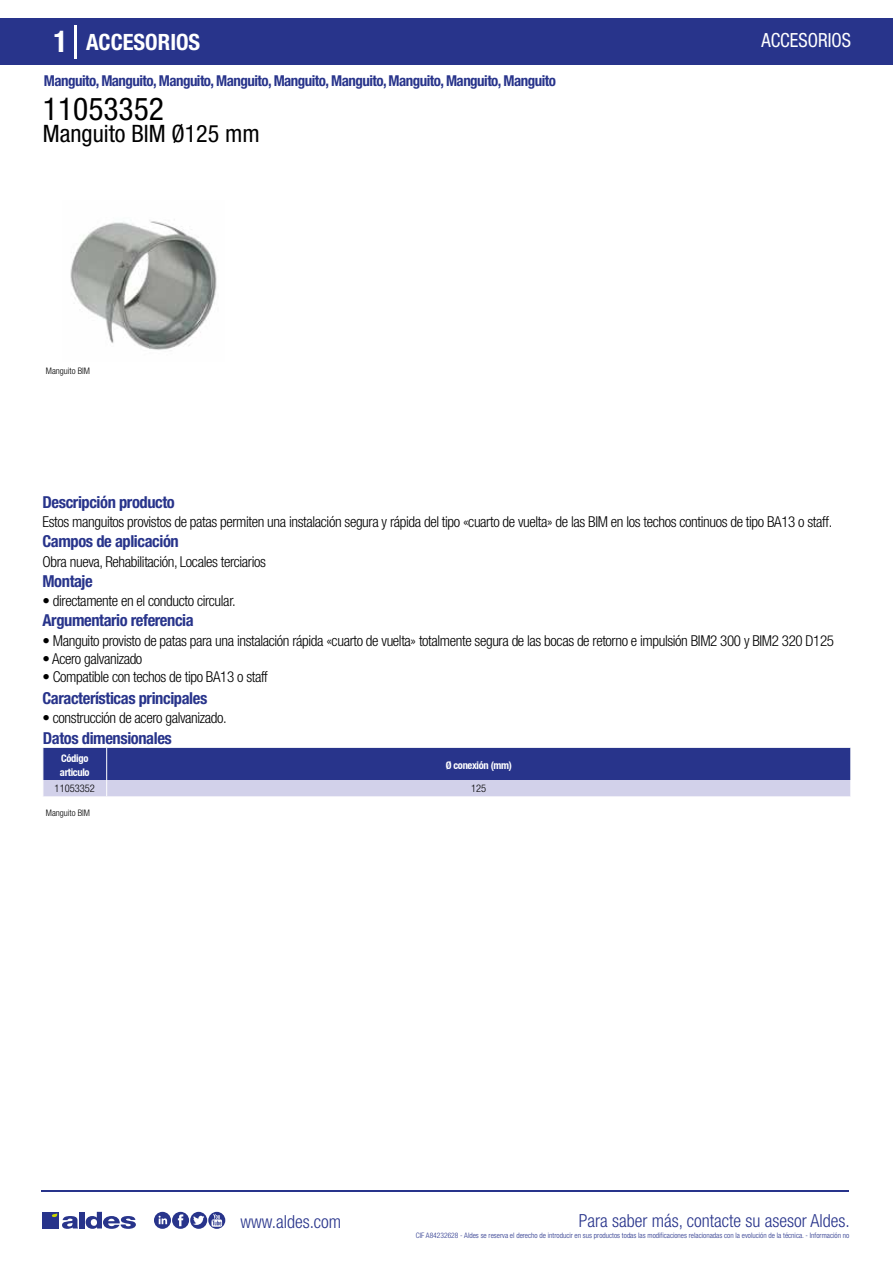
<style>
.page{position:relative;width:893px;height:1263px;background:#fff}
.page>*{position:absolute;margin:0;border:0;box-sizing:border-box;transform-origin:0 0}
.t1{font:condensed 31.5px "Helvetica Neue LT Std";color:#000}
.t2{font:condensed 24px "Helvetica Neue LT Std";color:#000}
.t3{font:700 condensed 22.5px "Helvetica Neue LT Std";color:#fff}
.t4{font:condensed 19.5px "Helvetica Neue LT Std";color:#fff;scale:.95 1}
.t5{font:300 condensed 18px "Helvetica Neue";color:#28348b}
.t6{font:700 condensed 16.5px "Helvetica Neue LT Std";letter-spacing:-.025em;color:#28348b}
.t7{font:300 condensed 15px "Helvetica Neue LT Std";letter-spacing:-.025em;color:#000}
.t8{font:700 condensed 15px "Helvetica Neue LT Std";letter-spacing:-.035em;color:#28348b}
.t9{font:700 condensed 10.5px/13.5px "Helvetica Neue";letter-spacing:-.03em;color:#fff}
.t10{font:300 condensed 10.5px "Helvetica Neue";color:#000}
.t11{font:300 condensed 9px "Helvetica Neue";color:#000}
.t12{font:300 condensed 7.5px "Helvetica Neue";color:#28348b}
.s1{font-size:30px}
</style>
<div class="page">
<div style="left:0;top:18px;width:893px;height:46px;background:#28348b"></div>
<hr style="left:74px;top:25px;width:2px;height:33px;background:#fff">
<svg style="left:70px;top:220px;width:147px;height:130px"></svg>
<svg style="left:43px;top:748px;width:808px;height:49px;background:#646bac"></svg>
<hr style="left:41px;top:1190px;width:808px;height:1px;background:#28348b">
<svg style="left:154px;top:1212px;width:71px;height:17px"></svg>
<div style="left:42px;top:1212px;width:17px;height:16px;background:#28348b"></div>
<div style="left:79px;top:1212px;width:5px;height:16px;background:#28348b"></div>
<svg style="left:86px;top:1212px;width:50px;height:17px"></svg>
<svg style="left:52px;top:1213px;width:26px;height:16px"></svg>
<h3 class="t3" style="left:54px;top:28px;width:148px"><span class="s1">1</span> ACCESORIOS</h3>
<h3 class="t4" style="left:761px;top:29px;width:96px">ACCESORIOS</h3>
<p class="t8" style="left:44px;top:71px;width:513px">Manguito, Manguito, Manguito, Manguito, Manguito, Manguito, Manguito, Manguito, Manguito</p>
<h1 class="t1" style="left:43px;top:91px;width:122px">11053352</h1>
<h2 class="t2" style="left:43px;top:120px;width:218px">Manguito BIM Ø125 mm</h2>
<p class="t11" style="left:46px;top:365px;width:46px">Manguito BIM</p>
<p class="t6" style="left:43px;top:492px;width:134px">Descripción producto</p>
<p class="t6" style="left:43px;top:531px;width:138px">Campos de aplicación</p>
<p class="t6" style="left:43px;top:571px;width:52px">Montaje</p>
<p class="t7" style="left:43px;top:513px;width:791px">Estos manguitos provistos de patas permiten una instalación segura y rápida del tipo «cuarto de vuelta» de las BIM en los techos continuos de tipo BA13 o staff.</p>
<p class="t7" style="left:43px;top:553px;width:225px">Obra nueva, Rehabilitación, Locales terciarios</p>
<p class="t7" style="left:43px;top:592px;width:195px">• directamente en el conducto circular.</p>
<p class="t6" style="left:43px;top:610px;width:153px">Argumentario referencia</p>
<p class="t7" style="left:43px;top:632px;width:793px">• Manguito provisto de patas para una instalación rápida «cuarto de vuelta» totalmente segura de las bocas de retorno e impulsión BIM2 300 y BIM2 320 D125</p>
<p class="t7" style="left:43px;top:650px;width:101px">• Acero galvanizado</p>
<p class="t7" style="left:43px;top:668px;width:227px">• Compatible con techos de tipo BA13 o staff</p>
<p class="t6" style="left:43px;top:688px;width:166px">Características principales</p>
<p class="t7" style="left:43px;top:709px;width:186px">• construcción de acero galvanizado.</p>
<p class="t6" style="left:43px;top:728px;width:130px">Datos dimensionales</p>
<p class="t9" style="left:60px;top:752px;width:31px">Código articulo</p>
<p class="t9" style="left:446px;top:758px;width:68px">Ø conexión (mm)</p>
<p class="t10" style="left:55px;top:783px;width:42px">11053352</p>
<p class="t10" style="left:471px;top:783px;width:17px">125</p>
<p class="t11" style="left:46px;top:807px;width:46px">Manguito BIM</p>
<p class="t5" style="left:240px;top:1211px;width:102px">www.aldes.com</p>
<p class="t5" style="left:579px;top:1211px;width:272px">Para saber más, contacte su asesor Aldes.</p>
<p class="t12" style="left:416px;top:1230px;width:435px">CIF A84232628 - Aldes se reserva el derecho de introducir en sus productos todas las modificaciones relacionadas con la evolución de la técnica. - Información no</p>
</div>
